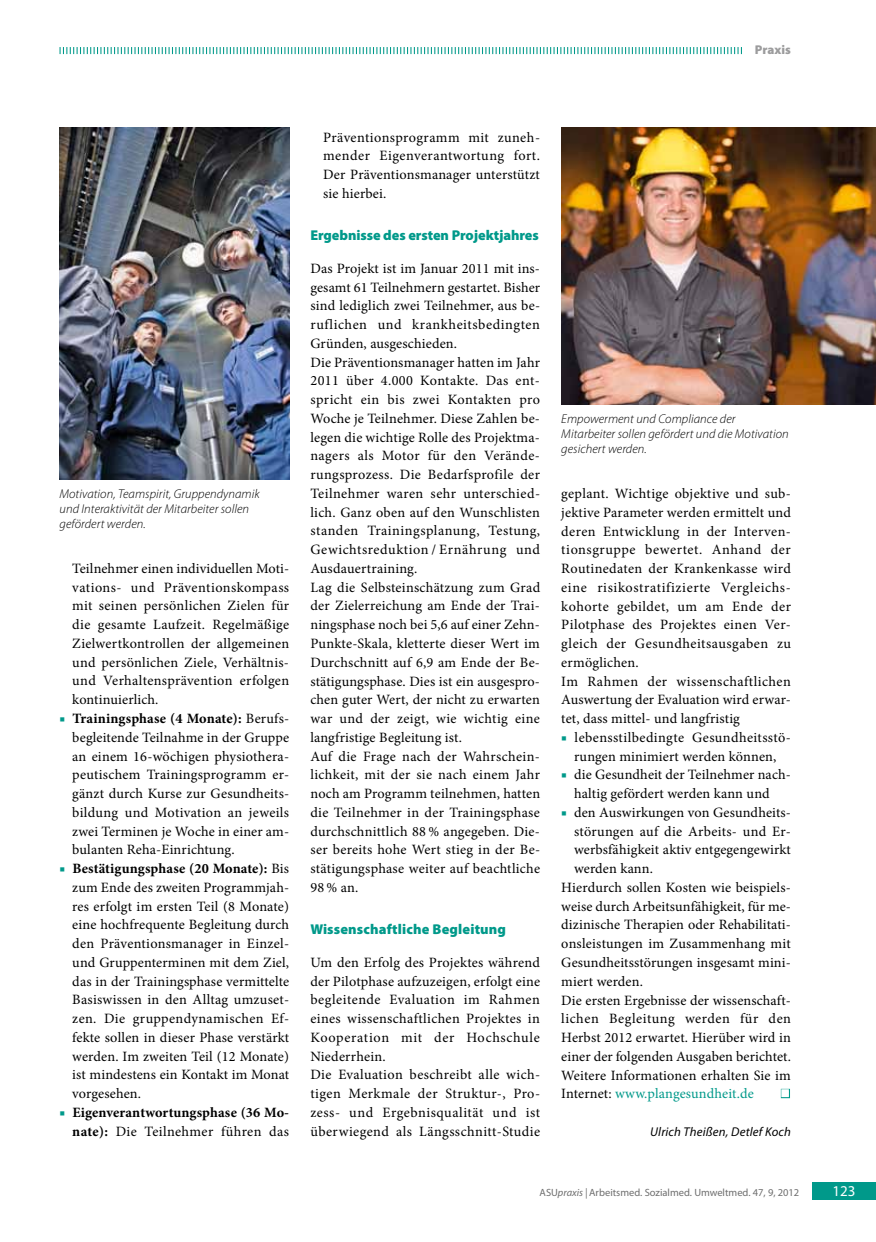
<style>
.page{position:relative;width:876px;height:1242px;background:#fff}
.page>*{position:absolute;margin:0;border:0;box-sizing:border-box;transform-origin:0 0}
.t1{font:15px "Myriad Pro";color:#fff}
.t2{font:14.25px/18.8px "Minion Pro";letter-spacing:.015em;color:#000;text-align:justify}
.t3{font:700 14.25px/18.8px "Minion Pro";letter-spacing:.005em;color:#000;text-align:right}
.t4{font:900 14.25px "Myriad Pro";letter-spacing:-.005em;color:#00998a}
.t5{font:14.25px "Minion Pro";letter-spacing:.005em;color:#00998a}
.t6{font:14.25px "Minion Pro";letter-spacing:.04em;color:#000}
.t7{font:italic 300 12.75px/15px "Myriad Pro";letter-spacing:.005em;color:#000}
.t8{font:italic 12.75px "Myriad Pro";letter-spacing:.015em;color:#000}
.t9{font:900 12.75px "Myriad Pro";color:#9c9c9d}
.t10{font:10.5px "Myriad Pro";color:#6e6e6e}
.s1{color:#00998a}
.s2{font-weight:700}
.s3{font-weight:400;color:#00998a}
.s4{font-weight:400}
.s5{color:#000}
.s6{font-size:27px;color:#fff}
.s7{font-style:italic}
</style>
<div class="page">
<div style="left:812px;top:1182px;width:64px;height:17px;background:#00998a"></div>
<div style="left:781px;top:1088px;width:9px;height:10px;border:2px solid #00998a"></div>
<img style="left:60px;top:128px;width:229px;height:351px">
<img style="left:561px;top:128px;width:315px;height:276px">
<svg style="left:60px;top:47px;width:682px;height:7px"></svg>
<p class="t9" style="left:755px;top:43px;width:37px">Praxis</p>
<p class="t7" style="left:60px;top:486px;width:202px">Motivation, Teamspirit, Gruppendynamik und Interaktivität der Mitarbeiter sollen gefördert werden.</p>
<p class="t2" style="left:72px;top:559px;width:218px">Teilnehmer einen individuellen Moti&shy;vations- und Präventionskompass mit seinen persönlichen Zielen für die gesamte Laufzeit. Regelmäßige Zielwertkontrollen der allgemeinen und persönlichen Ziele, Verhältnis&shy;und Verhaltensprävention erfolgen kontinuierlich.</p>
<p class="t2" style="left:72px;top:709px;width:218px;text-indent:-13px"><span class="s1">■</span> <span class="s2">Trainingsphase (4 Monate):</span> Berufs&shy;begleitende Teilnahme in der Gruppe an einem 16-wöchigen physiothera&shy;peutischem Trainingsprogramm er&shy;gänzt durch Kurse zur Gesundheits&shy;bildung und Motivation an jeweils zwei Terminen je Woche in einer am&shy;bulanten Reha-Einrichtung.</p>
<p class="t2" style="left:72px;top:859px;width:219px;text-indent:-13px"><span class="s1">■</span> <span class="s2">Bestätigungsphase (20 Monate):</span> Bis zum Ende des zweiten Programmjah&shy;res erfolgt im ersten Teil (8 Monate) eine hochfrequente Begleitung durch den Präventionsmanager in Einzel&shy;und Gruppenterminen mit dem Ziel, das in der Trainingsphase vermittelte Basiswissen in den Alltag umzuset&shy;zen. Die gruppendynamischen Ef&shy;fekte sollen in dieser Phase verstärkt werden. Im zweiten Teil (12 Monate) ist mindestens ein Kontakt im Monat vorgesehen.</p>
<p class="t3" style="left:60px;top:1102px;width:231px"><span class="s3">■</span> Eigenverantwortungsphase (36 Mo&shy;nate): <span class="s4">Die Teilnehmer führen das</span></p>
<p class="t2" style="left:323px;top:128px;width:218px">Präventionsprogramm mit zuneh&shy;mender Eigenverantwortung fort.<br>Der Präventionsmanager unterstützt sie hierbei.</p>
<p class="t4" style="left:310px;top:227px;width:230px">Ergebnisse des ersten Projektjahres</p>
<p class="t2" style="left:310px;top:259px;width:231px;text-align:left">Das Projekt ist im Januar 2011 mit ins&shy;gesamt 61 Teilnehmern gestartet. Bisher sind lediglich zwei Teilnehmer, aus be&shy;ruflichen und krankheitsbedingten Gründen, ausgeschieden.<br>Die Präventionsmanager hatten im Jahr 2011 über 4.000 Kontakte. Das ent&shy;spricht ein bis zwei Kontakten pro Woche je Teilnehmer. Diese Zahlen be&shy;legen die wichtige Rolle des Projektma&shy;nagers als Motor für den Verände&shy;rungsprozess. Die Bedarfsprofile der Teilnehmer waren sehr unterschied&shy;lich. Ganz oben auf den Wunschlisten standen Trainingsplanung, Testung, Gewichtsreduktion / Ernährung und Ausdauertraining.<br>Lag die Selbsteinschätzung zum Grad der Zielerreichung am Ende der Trai&shy;ningsphase noch bei 5,6 auf einer Zehn-Punkte-Skala, kletterte dieser Wert im Durchschnitt auf 6,9 am Ende der Be&shy;stätigungsphase. Dies ist ein ausgespro&shy;chen guter Wert, der nicht zu erwarten war und der zeigt, wie wichtig eine langfristige Begleitung ist.<br>Auf die Frage nach der Wahrschein&shy;lichkeit, mit der sie nach einem Jahr noch am Programm teilnehmen, hatten die Teilnehmer in der Trainingsphase durchschnittlich 88 % angegeben. Die&shy;ser bereits hohe Wert stieg in der Be&shy;stätigungsphase weiter auf beachtliche 98 % an.</p>
<p class="t4" style="left:310px;top:921px;width:197px">Wissenschaftliche Begleitung</p>
<p class="t2" style="left:310px;top:953px;width:231px;text-align:left">Um den Erfolg des Projektes während der Pilotphase aufzuzeigen, erfolgt eine begleitende Evaluation im Rahmen eines wissenschaftlichen Projektes in Kooperation mit der Hochschule Niederrhein.<br>Die Evaluation beschreibt alle wich&shy;tigen Merkmale der Struktur-, Pro&shy;zess- und Ergebnisqualität und ist überwiegend als Längsschnitt-Studie</p>
<p class="t7" style="left:561px;top:411px;width:229px">Empowerment und Compliance der<br>Mitarbeiter sollen gefördert und die Motivation gesichert werden.</p>
<p class="t2" style="left:561px;top:484px;width:231px;text-align:left">geplant. Wichtige objektive und sub&shy;jektive Parameter werden ermittelt und deren Entwicklung in der Interven&shy;tionsgruppe bewertet. Anhand der Routinedaten der Krankenkasse wird eine risikostratifizierte Vergleichs&shy;kohorte gebildet, um am Ende der Pilotphase des Projektes einen Ver&shy;gleich der Gesundheitsausgaben zu ermöglichen.<br>Im Rahmen der wissenschaftlichen Auswertung der Evaluation wird erwar&shy;tet, dass mittel- und langfristig</p>
<p class="t2" style="left:561px;top:728px;width:231px;text-align:center"><span class="s1">■</span> lebensstilbedingte Gesundheitsstö&shy;rungen minimiert werden können,</p>
<p class="t2" style="left:561px;top:765px;width:231px;text-align:center"><span class="s1">■</span> die Gesundheit der Teilnehmer nach&shy;haltig gefördert werden kann und</p>
<p class="t2" style="left:561px;top:803px;width:231px"><span class="s1">■</span> den Auswirkungen von Gesundheits-</p>
<p class="t2" style="left:574px;top:822px;width:218px">störungen auf die Arbeits- und Er-</p>
<p class="t2" style="left:574px;top:840px;width:218px">werbsfähigkeit aktiv entgegengewirkt</p>
<p class="t2" style="left:574px;top:859px;width:81px">werden kann.</p>
<p class="t2" style="left:561px;top:878px;width:231px">Hierdurch sollen Kosten wie beispiels-</p>
<p class="t2" style="left:561px;top:897px;width:231px">weise durch Arbeitsunfähigkeit, für me-</p>
<p class="t2" style="left:561px;top:915px;width:231px">dizinische Therapien oder Rehabilitati-</p>
<p class="t2" style="left:561px;top:934px;width:231px">onsleistungen im Zusammenhang mit</p>
<p class="t2" style="left:561px;top:953px;width:231px">Gesundheitsstörungen insgesamt mini-</p>
<p class="t2" style="left:561px;top:972px;width:83px">miert werden.</p>
<p class="t2" style="left:561px;top:990px;width:231px">Die ersten Ergebnisse der wissenschaft-</p>
<p class="t6" style="left:561px;top:1009px;width:231px">lichen Begleitung werden für den</p>
<p class="t2" style="left:561px;top:1028px;width:231px">Herbst 2012 erwartet. Hierüber wird in</p>
<p class="t2" style="left:561px;top:1047px;width:231px">einer der folgenden Ausgaben berichtet.</p>
<p class="t2" style="left:561px;top:1065px;width:231px">Weitere Informationen erhalten Sie im</p>
<p class="t5" style="left:561px;top:1084px;width:231px"><span class="s5">Internet:</span> www.plangesundheit.de <span class="s6">■</span></p>
<p class="t8" style="left:650px;top:1124px;width:142px">Ulrich Theißen, Detlef Koch</p>
<p class="t10" style="left:540px;top:1186px;width:261px">ASU<span class="s7">praxis |</span> Arbeitsmed. Sozialmed. Umweltmed. 47, 9, 2012</p>
<p class="t1" style="left:832px;top:1182px;width:25px">123</p>
</div>
